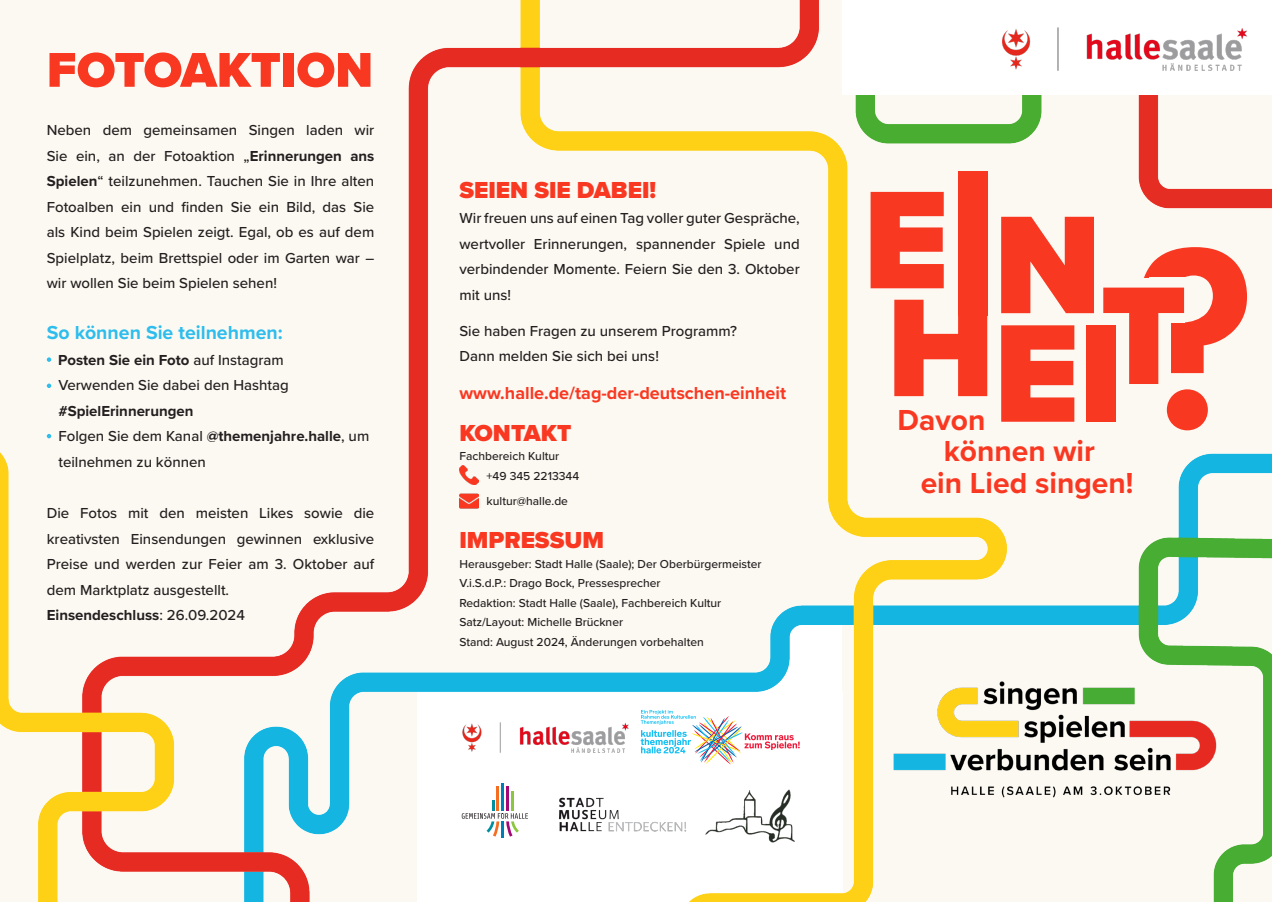
<style>
.page{position:relative;width:1272px;height:902px;background:#fff}
.page>*{position:absolute;margin:0;border:0;box-sizing:border-box;transform-origin:0 0}
.t1{font:600 262.8px "Futura PT";color:#f93822}
.t2{font:900 144.45px "Proxima Nova";color:#f93822}
.t3{font:900 50.55px "Proxima Nova";color:#f93822}
.t4{font:700 30px "Proxima Nova";color:#f93822}
.t5{font:900 24px "Proxima Nova";color:#f93822}
.t6{font:700 19.5px "Proxima Nova";color:#2ebded}
.t7{font:700 18px "Proxima Nova";color:#f93822}
.t8{font:500 15px/25.5px "Proxima Nova";color:#231f20;text-align:justify}
.t9{font:700 15px "Proxima Nova";color:#231f20}
.t10{font:500 12px "Proxima Nova";color:#231f20}
.s1{font-weight:700}
.s2{font-weight:500}
</style>
<div class="page">
<img style="left:0;top:0;width:1271px;height:901px">
<hr style="left:496px;top:785px;width:3px;height:25px;background:#f36e21">
<hr style="left:501px;top:783px;width:3px;height:27px;background:#007cb6">
<hr style="left:501px;top:821px;width:3px;height:16px;background:#007cb6">
<hr style="left:506px;top:785px;width:3px;height:25px;background:#a40775">
<svg style="left:462px;top:791px;width:66px;height:45px"></svg>
<img style="left:705px;top:779px;width:94px;height:69px">
<img style="left:555px;top:794px;width:134px;height:39px">
<svg style="left:640px;top:709px;width:159px;height:55px"></svg>
<img style="left:842px;top:654px;width:425px;height:176px">
<img style="left:459px;top:491px;width:19px;height:19px">
<img style="left:459px;top:466px;width:19px;height:18px">
<div style="left:1148px;top:278px;width:44px;height:42px;background:#fcf9f2"></div>
<div style="left:1116px;top:278px;width:68px;height:44px;background:#fcf9f2"></div>
<div style="left:1115px;top:283px;width:66px;height:39px;background:#fcf9f2"></div>
<div style="left:842px;top:0;width:429px;height:95px;background:#fff"></div>
<img style="left:1002px;top:27px;width:245px;height:44px">
<img style="left:459px;top:720px;width:170px;height:34px">
<svg style="left:47px;top:357px;width:4px;height:5px"></svg>
<svg style="left:47px;top:383px;width:4px;height:5px"></svg>
<svg style="left:47px;top:434px;width:4px;height:4px"></svg>
<p class="t3" style="left:47px;top:32px;width:328px">FOTOAKTION</p>
<p class="t8" style="left:47px;top:117px;width:329px">Neben dem gemeinsamen Singen laden wir Sie ein, an der Fotoaktion „<span class="s1">Erinnerungen ans Spielen</span>“ teilzunehmen. Tauchen Sie in Ihre alten Fotoalben ein und finden Sie ein Bild, das Sie als Kind beim Spielen zeigt. Egal, ob es auf dem Spielplatz, beim Brettspiel oder im Garten war – wir wollen Sie beim Spielen sehen!</p>
<p class="t6" style="left:47px;top:318px;width:237px">So können Sie teilnehmen:</p>
<p class="t9" style="left:58px;top:348px;width:227px">Posten Sie ein Foto <span class="s2">auf Instagram</span></p>
<p class="t8" style="left:58px;top:372px;width:232px">Verwenden Sie dabei den Hashtag</p>
<p class="t9" style="left:58px;top:399px;width:137px">#SpielErinnerungen</p>
<p class="t8" style="left:58px;top:423px;width:312px">Folgen Sie dem Kanal <span class="s1">@themenjahre.halle</span>, um</p>
<p class="t8" style="left:58px;top:448px;width:149px">teilnehmen zu können</p>
<p class="t8" style="left:47px;top:499px;width:329px">Die Fotos mit den meisten Likes sowie die kreativsten Einsendungen gewinnen exklusive Preise und werden zur Feier am 3. Oktober auf dem Marktplatz ausgestellt.</p>
<p class="t9" style="left:47px;top:603px;width:200px">Einsendeschluss<span class="s2">: 26.09.2024</span></p>
<p class="t5" style="left:459px;top:172px;width:198px">SEIEN SIE DABEI!</p>
<p class="t8" style="left:459px;top:205px;width:342px">Wir freuen uns auf einen Tag voller guter Gespräche, wertvoller Erinnerungen, spannender Spiele und verbindender Momente. Feiern Sie den 3. Oktober mit uns!</p>
<p class="t8" style="left:459px;top:317px;width:279px">Sie haben Fragen zu unserem Programm?</p>
<p class="t8" style="left:459px;top:343px;width:201px">Dann melden Sie sich bei uns!</p>
<p class="t7" style="left:459px;top:379px;width:328px">www.halle.de/tag-der-deutschen-einheit</p>
<p class="t5" style="left:459px;top:415px;width:113px">KONTAKT</p>
<p class="t10" style="left:459px;top:447px;width:101px">Fachbereich Kultur</p>
<p class="t10" style="left:486px;top:467px;width:94px">+49 345 2213344</p>
<p class="t10" style="left:486px;top:492px;width:83px">kultur@halle.de</p>
<p class="t5" style="left:459px;top:522px;width:146px">IMPRESSUM</p>
<p class="t10" style="left:459px;top:554px;width:304px">Herausgeber: Stadt Halle (Saale); Der Oberbürgermeister</p>
<p class="t10" style="left:459px;top:574px;width:203px">V.i.S.d.P.: Drago Bock, Pressesprecher</p>
<p class="t10" style="left:459px;top:593px;width:263px">Redaktion: Stadt Halle (Saale), Fachbereich Kultur</p>
<p class="t10" style="left:459px;top:613px;width:165px">Satz/Layout: Michelle Brückner</p>
<p class="t10" style="left:459px;top:632px;width:246px">Stand: August 2024, Änderungen vorbehalten</p>
<p class="t2" style="left:950px;top:112px;width:46px">I</p>
<p class="t2" style="left:862px;top:132px;width:88px">E</p>
<p class="t2" style="left:950px;top:158px;width:153px">IN</p>
<p class="t1" style="left:1129px;top:174px;width:130px">?</p>
<p class="t2" style="left:1100px;top:228px;width:87px">T</p>
<p class="t2" style="left:886px;top:240px;width:110px">H</p>
<p class="t4" style="left:897px;top:397px;width:89px">Davon</p>
<p class="t4" style="left:943px;top:429px;width:153px">können wir</p>
<p class="t2" style="left:993px;top:266px;width:132px">EI</p>
<p class="t4" style="left:920px;top:460px;width:214px">ein Lied singen!</p>
</div>
